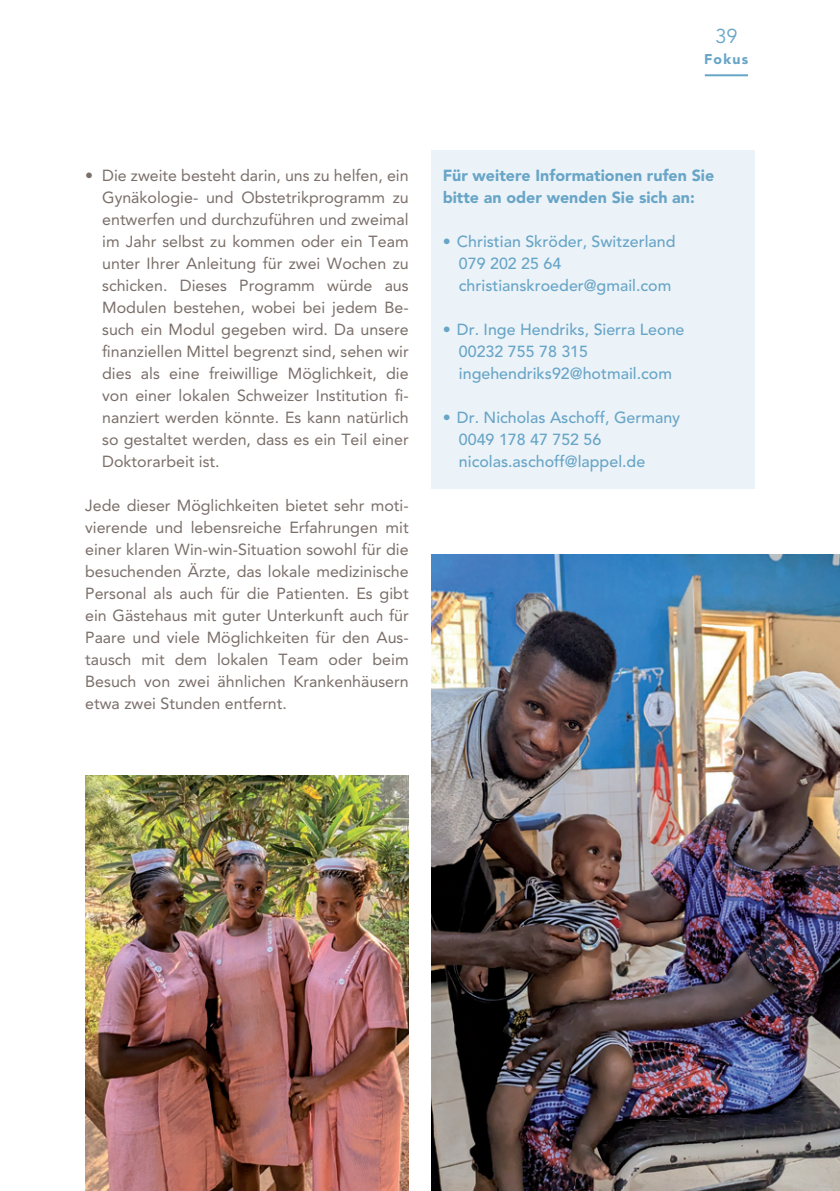
<style>
.page{position:relative;width:840px;height:1191px;background:#fff}
.page>*{position:absolute;margin:0;border:0;box-sizing:border-box;transform-origin:0 0}
.t1{font:20px "Avenir LT Std";color:#68a5c7}
.t2{font:16px/22px "Avenir LT Std";color:#7a6e69;text-align:justify}
.t3{font:500 16px/22px "Avenir LT Std";color:#68a5c7}
.t4{font:900 16px/22px "Avenir LT Std";color:#68a5c7}
.t5{font:900 14px "Avenir LT Std";color:#68a5c7}
</style>
<div class="page">
<hr style="left:704px;top:74px;width:43px;height:2px;background:#68a5c7">
<img style="left:431px;top:555px;width:408px;height:636px">
<img style="left:85px;top:775px;width:323px;height:416px">
<div style="left:431px;top:150px;width:323px;height:339px;background:#ecf3f8"></div>
<p class="t1" style="left:715px;top:24px;width:23px">39</p>
<p class="t5" style="left:703px;top:51px;width:46px">Fokus</p>
<p class="t2" style="left:102px;top:164px;width:308px;text-indent:-17px">• Die zweite besteht darin, uns zu helfen, ein Gynäkologie- und Obstetrikprogramm zu entwerfen und durchzuführen und zweimal im Jahr selbst zu kommen oder ein Team unter Ihrer Anleitung für zwei Wochen zu schicken. Dieses Programm würde aus Modulen bestehen, wobei bei jedem Be&shy;such ein Modul gegeben wird. Da unsere finanziellen Mittel begrenzt sind, sehen wir dies als eine freiwillige Möglichkeit, die von einer lokalen Schweizer Institution fi&shy;nanziert werden könnte. Es kann natürlich so gestaltet werden, dass es ein Teil einer Doktorarbeit ist.</p>
<p class="t2" style="left:85px;top:494px;width:325px">Jede dieser Möglichkeiten bietet sehr moti&shy;vierende und lebensreiche Erfahrungen mit einer klaren Win-win-Situation sowohl für die besuchenden Ärzte, das lokale medizinische Personal als auch für die Patienten. Es gibt ein Gästehaus mit guter Unterkunft auch für Paare und viele Möglichkeiten für den Aus&shy;tausch mit dem lokalen Team oder beim Besuch von zwei ähnlichen Krankenhäusern etwa zwei Stunden entfernt.</p>
<p class="t4" style="left:442px;top:164px;width:273px">Für weitere Informationen rufen Sie bitte an oder wenden Sie sich an:</p>
<p class="t3" style="left:458px;top:231px;width:218px;text-indent:-16px">• Christian Skröder, Switzerland<br>079 202 25 64 christianskroeder@gmail.com</p>
<p class="t3" style="left:458px;top:319px;width:227px;text-indent:-16px">• Dr. Inge Hendriks, Sierra Leone<br>00232 755 78 315 ingehendriks92@hotmail.com</p>
<p class="t3" style="left:458px;top:407px;width:223px;text-indent:-16px">• Dr. Nicholas Aschoff, Germany<br>0049 178 47 752 56 nicolas.aschoff@lappel.de</p>
</div>
